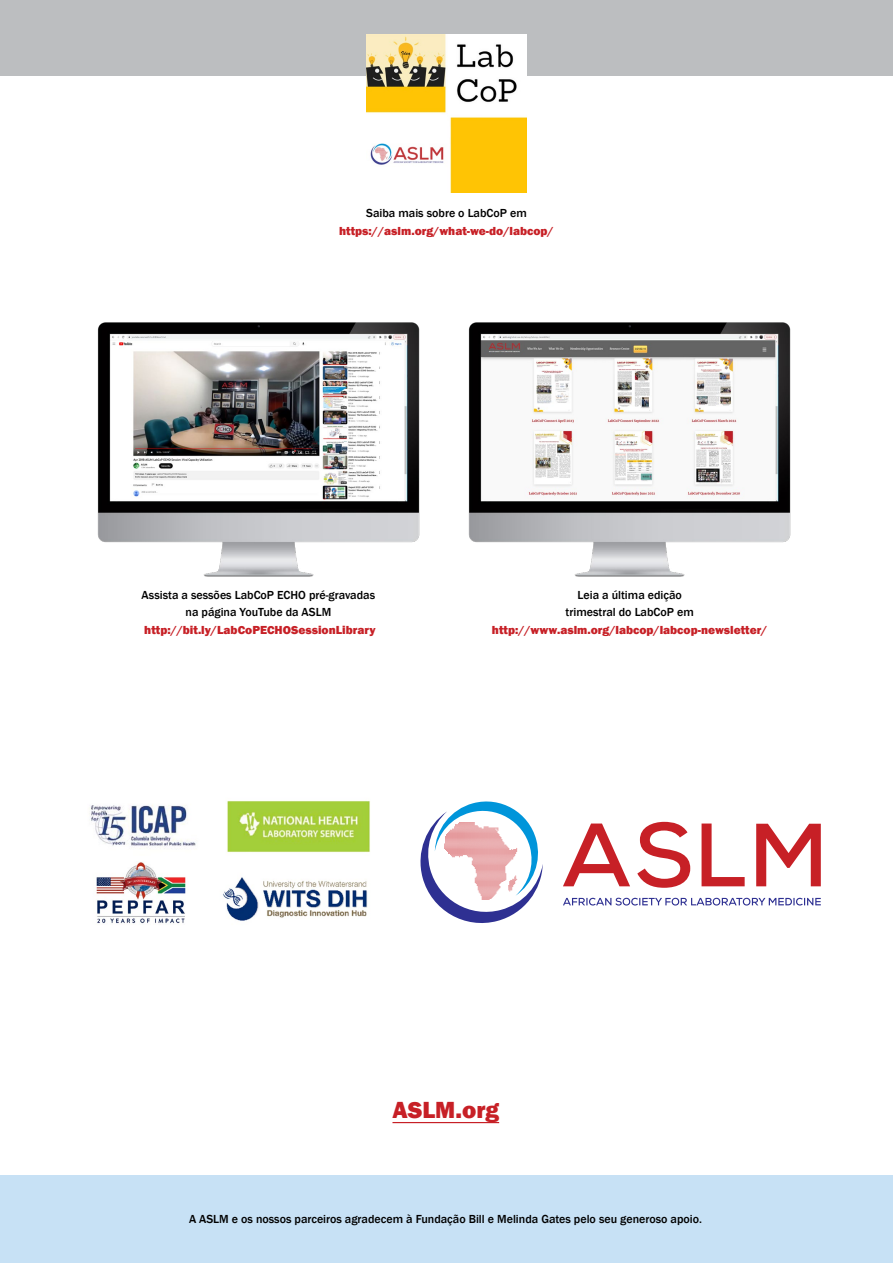
<style>
.page{position:relative;width:893px;height:1263px;background:#fff}
.page>*{position:absolute;margin:0;border:0;box-sizing:border-box;transform-origin:0 0}
.t1{font:800 24px "Franklin Gothic";color:#c72026}
.t2{font:500 12px/17.4px "Franklin Gothic";color:#000;text-align:center}
.t3{font:800 12px "Franklin Gothic";color:#c72026}
</style>
<div class="page">
<div style="left:0;top:1175px;width:893px;height:88px;background:#c7e1f5"></div>
<div style="left:0;top:0;width:893px;height:75px;background:#bcbec0"></div>
<hr style="left:392px;top:1122px;width:107px;height:1px;background:#c72026">
<img style="left:97px;top:322px;width:323px;height:255px">
<img style="left:468px;top:322px;width:323px;height:255px">
<img style="left:367px;top:34px;width:159px;height:159px">
<img style="left:89px;top:800px;width:281px;height:124px">
<svg style="left:420px;top:801px;width:123px;height:122px"></svg>
<svg style="left:563px;top:898px;width:258px;height:7px"></svg>
<svg style="left:756px;top:824px;width:65px;height:62px"></svg>
<svg style="left:701px;top:823px;width:44px;height:63px"></svg>
<svg style="left:637px;top:822px;width:53px;height:66px"></svg>
<svg style="left:563px;top:823px;width:67px;height:63px"></svg>
<p class="t2" style="left:366px;top:205px;width:162px">Saiba mais sobre o LabCoP em</p>
<p class="t3" style="left:339px;top:223px;width:216px">https://aslm.org/what-we-do/labcop/</p>
<p class="t2" style="left:142px;top:586px;width:235px">Assista a sessões LabCoP ECHO pré-gravadas na página YouTube da ASLM</p>
<p class="t3" style="left:144px;top:622px;width:233px">http://bit.ly/LabCoPECHOSessionLibrary</p>
<p class="t2" style="left:566px;top:586px;width:130px">Leia a última edição trimestral do LabCoP em</p>
<p class="t3" style="left:492px;top:622px;width:277px">http://www.aslm.org/labcop/labcop-newsletter/</p>
<h1 class="t1" style="left:392px;top:1094px;width:108px">ASLM.org</h1>
<p class="t2" style="left:189px;top:1211px;width:515px">A ASLM e os nossos parceiros agradecem à Fundação Bill e Melinda Gates pelo seu generoso apoio.</p>
</div>
